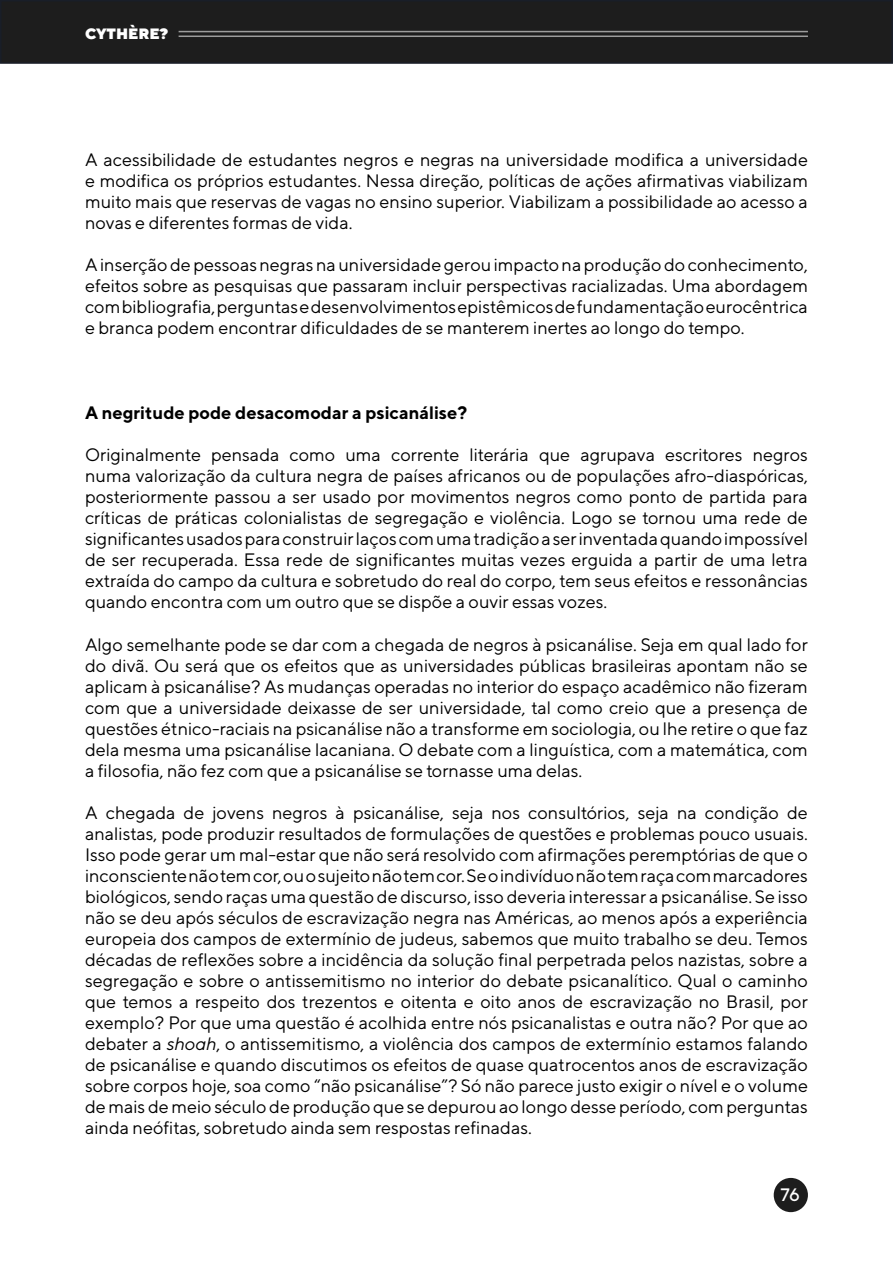
<style>
.page{position:relative;width:893px;height:1263px;background:#fff}
.page>*{position:absolute;margin:0;border:0;box-sizing:border-box;transform-origin:0 0}
.t1{font:18px/21px "TT Norms";color:#000;text-align:justify}
.t2{font:700 18px "TT Norms";color:#000}
.t3{font:500 18px "TT Norms";color:#fff}
.t4{font:900 15px "TT Norms";color:#fff}
.s1{font-style:italic}
</style>
<div class="page">
<div style="left:0;top:0;width:893px;height:64px;background:#1d1d1d;border:2px solid #191e28"></div>
<hr style="left:179px;top:31px;width:629px;height:1px;background:#9d9d9d">
<hr style="left:179px;top:36px;width:629px;height:1px;background:#9d9d9d">
<div style="left:774px;top:1178px;width:34px;height:34px;background:#1d1d1d;border-radius:50%"></div>
<p class="t4" style="left:85px;top:24px;width:85px">CYTHÈRE?</p>
<p class="t1" style="left:85px;top:149px;width:724px">A acessibilidade de estudantes negros e negras na universidade modifica a universidade e modifica os próprios estudantes. Nessa direção, políticas de ações afirmativas viabilizam muito mais que reservas de vagas no ensino superior. Viabilizam a possibilidade ao acesso a novas e diferentes formas de vida.</p>
<p class="t1" style="left:85px;top:254px;width:724px">A inserção de pessoas negras na universidade gerou impacto na produção do conhecimento, efeitos sobre as pesquisas que passaram incluir perspectivas racializadas. Uma abordagem com bibliografia, perguntas e desenvolvimentos epistêmicos de fundamentação eurocêntrica e branca podem encontrar dificuldades de se manterem inertes ao longo do tempo.</p>
<p class="t2" style="left:85px;top:401px;width:384px">A negritude pode desacomodar a psicanálise?</p>
<p class="t1" style="left:85px;top:444px;width:724px">Originalmente pensada como uma corrente literária que agrupava escritores negros numa valorização da cultura negra de países africanos ou de populações afro-diaspóricas, posteriormente passou a ser usado por movimentos negros como ponto de partida para críticas de práticas colonialistas de segregação e violência. Logo se tornou uma rede de significantes usados para construir laços com uma tradição a ser inventada quando impossível de ser recuperada. Essa rede de significantes muitas vezes erguida a partir de uma letra extraída do campo da cultura e sobretudo do real do corpo, tem seus efeitos e ressonâncias quando encontra com um outro que se dispõe a ouvir essas vozes.</p>
<p class="t1" style="left:85px;top:633px;width:724px">Algo semelhante pode se dar com a chegada de negros à psicanálise. Seja em qual lado for do divã. Ou será que os efeitos que as universidades públicas brasileiras apontam não se aplicam à psicanálise? As mudanças operadas no interior do espaço acadêmico não fizeram com que a universidade deixasse de ser universidade, tal como creio que a presença de questões étnico-raciais na psicanálise não a transforme em sociologia, ou lhe retire o que faz dela mesma uma psicanálise lacaniana. O debate com a linguística, com a matemática, com a filosofia, não fez com que a psicanálise se tornasse uma delas.</p>
<p class="t1" style="left:85px;top:802px;width:724px">A chegada de jovens negros à psicanálise, seja nos consultórios, seja na condição de analistas, pode produzir resultados de formulações de questões e problemas pouco usuais.<br>Isso pode gerar um mal-estar que não será resolvido com afirmações peremptórias de que o inconsciente não tem cor, ou o sujeito não tem cor. Se o indivíduo não tem raça com marcadores biológicos, sendo raças uma questão de discurso, isso deveria interessar a psicanálise. Se isso não se deu após séculos de escravização negra nas Américas, ao menos após a experiência europeia dos campos de extermínio de judeus, sabemos que muito trabalho se deu. Temos décadas de reflexões sobre a incidência da solução final perpetrada pelos nazistas, sobre a segregação e sobre o antissemitismo no interior do debate psicanalítico. Qual o caminho que temos a respeito dos trezentos e oitenta e oito anos de escravização no Brasil, por exemplo? Por que uma questão é acolhida entre nós psicanalistas e outra não? Por que ao debater a <span class="s1">shoah</span>, o antissemitismo, a violência dos campos de extermínio estamos falando de psicanálise e quando discutimos os efeitos de quase quatrocentos anos de escravização sobre corpos hoje, soa como “não psicanálise”? Só não parece justo exigir o nível e o volume de mais de meio século de produção que se depurou ao longo desse período, com perguntas ainda neófitas, sobretudo ainda sem respostas refinadas.</p>
<p class="t3" style="left:780px;top:1183px;width:21px">76</p>
</div>
